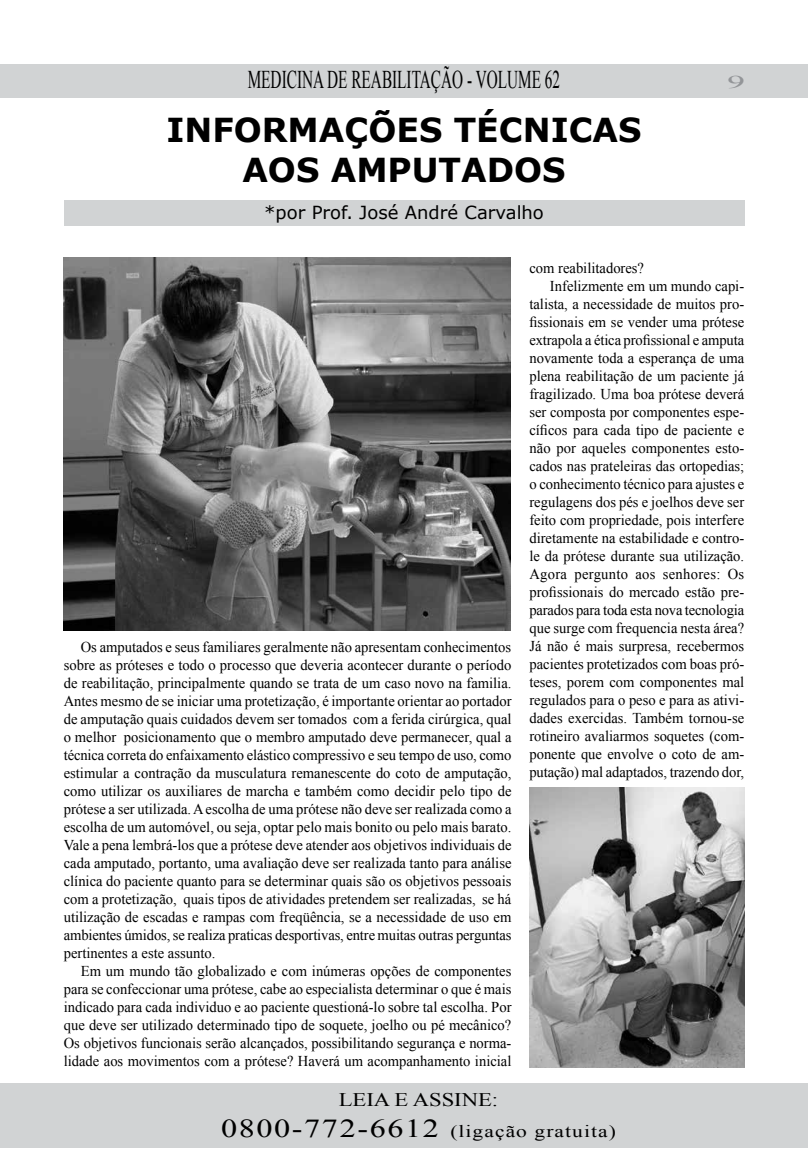
<style>
.page{position:relative;width:808px;height:1170px;background:#fff}
.page>*{position:absolute;margin:0;border:0;box-sizing:border-box;transform-origin:0 0}
.t1{font:700 33px/40.5px "Verdana";color:#000;text-align:center}
.t2{font:25.5px "Times New Roman";color:#000;scale:.6 1}
.t3{font:19.2px "Times New Roman";color:#000;scale:1.18 1}
.t4{font:18px "Verdana";color:#000}
.t5{font:18px "Times New Roman";color:#939598;scale:2 1}
.t6{font:17.25px "Times New Roman";letter-spacing:.05em;color:#000;scale:1.25 1}
.t7{font:15px/18px "Times New Roman";color:#000;text-align:justify}
.t8{font:15px "Times New Roman";letter-spacing:.02em;color:#000}
.s1{font-size:25.8px}
</style>
<div class="page">
<div style="left:0;top:64px;width:808px;height:33px;background:#d1d3d4"></div>
<div style="left:0;top:1082px;width:808px;height:65px;background:#d1d3d4"></div>
<div style="left:64px;top:200px;width:680px;height:26px;background:#d1d3d4"></div>
<img style="left:529px;top:787px;width:215px;height:280px">
<img style="left:64px;top:257px;width:446px;height:373px">
<h2 class="t2" style="left:248px;top:62px;width:522px">MEDICINA DE REABILITAÇÃO - VOLUME 62</h2>
<p class="t5" style="left:727px;top:70px;width:10px">9</p>
<h1 class="t1" style="left:166px;top:110px;width:477px">INFORMAÇÕES TÉCNICAS<br>AOS AMPUTADOS</h1>
<p class="t4" style="left:264px;top:201px;width:281px">*por Prof. José André Carvalho</p>
<p class="t7" style="left:64px;top:638px;width:449px;text-indent:17px">Os amputados e seus familiares geralmente não apresentam conhecimentos sobre as próteses e todo o processo que deveria acontecer durante o período de reabilitação, principalmente quando se trata de um caso novo na familia.<br>Antes mesmo de se iniciar uma protetização, é importante orientar ao portador de amputação quais cuidados devem ser tomados com a ferida cirúrgica, qual o melhor posicionamento que o membro amputado deve permanecer, qual a técnica correta do enfaixamento elástico compressivo e seu tempo de uso, como estimular a contração da musculatura remanescente do coto de amputação, como utilizar os auxiliares de marcha e também como decidir pelo tipo de prótese a ser utilizada. A escolha de uma prótese não deve ser realizada como a escolha de um automóvel, ou seja, optar pelo mais bonito ou pelo mais barato.<br>Vale a pena lembrá-los que a prótese deve atender aos objetivos individuais de cada amputado, portanto, uma avaliação deve ser realizada tanto para análise clínica do paciente quanto para se determinar quais são os objetivos pessoais com a protetização, quais tipos de atividades pretendem ser realizadas, se há utilização de escadas e rampas com freqüência, se a necessidade de uso em ambientes úmidos, se realiza praticas desportivas, entre muitas outras perguntas pertinentes a este assunto.</p>
<p class="t7" style="left:64px;top:962px;width:449px;text-indent:17px">Em um mundo tão globalizado e com inúmeras opções de componentes para se confeccionar uma prótese, cabe ao especialista determinar o que é mais indicado para cada individuo e ao paciente questioná-lo sobre tal escolha. Por que deve ser utilizado determinado tipo de soquete, joelho ou pé mecânico?<br>Os objetivos funcionais serão alcançados, possibilitando segurança e norma&shy;lidade aos movimentos com a prótese? Haverá um acompanhamento inicial</p>
<p class="t7" style="left:529px;top:258px;width:116px">com reabilitadores?</p>
<p class="t7" style="left:550px;top:276px;width:196px">Infelizmente em um mundo capi-</p>
<p class="t7" style="left:529px;top:294px;width:216px">talista, a necessidade de muitos pro-</p>
<p class="t7" style="left:529px;top:312px;width:216px">fissionais em se vender uma prótese</p>
<p class="t7" style="left:529px;top:330px;width:216px">extrapola a ética profissional e amputa</p>
<p class="t7" style="left:529px;top:348px;width:216px">novamente toda a esperança de uma</p>
<p class="t7" style="left:529px;top:366px;width:216px">plena reabilitação de um paciente já</p>
<p class="t7" style="left:529px;top:384px;width:216px">fragilizado. Uma boa prótese deverá</p>
<p class="t7" style="left:529px;top:402px;width:216px">ser composta por componentes espe-</p>
<p class="t7" style="left:529px;top:420px;width:216px">cíficos para cada tipo de paciente e</p>
<p class="t7" style="left:529px;top:438px;width:216px">não por aqueles componentes esto-</p>
<p class="t7" style="left:529px;top:456px;width:216px">cados nas prateleiras das ortopedias;</p>
<p class="t7" style="left:529px;top:474px;width:216px">o conhecimento técnico para ajustes e</p>
<p class="t7" style="left:529px;top:492px;width:216px">regulagens dos pés e joelhos deve ser</p>
<p class="t7" style="left:529px;top:510px;width:216px">feito com propriedade, pois interfere</p>
<p class="t7" style="left:529px;top:528px;width:216px">diretamente na estabilidade e contro-</p>
<p class="t7" style="left:529px;top:546px;width:216px">le da prótese durante sua utilização.</p>
<p class="t8" style="left:529px;top:564px;width:216px">Agora pergunto aos senhores: Os</p>
<p class="t7" style="left:529px;top:582px;width:216px">profissionais do mercado estão pre-</p>
<p class="t7" style="left:529px;top:600px;width:216px">parados para toda esta nova tecnologia</p>
<p class="t7" style="left:529px;top:618px;width:216px">que surge com frequencia nesta área?</p>
<p class="t7" style="left:529px;top:636px;width:216px">Já não é mais surpresa, recebermos</p>
<p class="t7" style="left:529px;top:654px;width:216px">pacientes protetizados com boas pró-</p>
<p class="t7" style="left:529px;top:672px;width:216px">teses, porem com componentes mal</p>
<p class="t7" style="left:529px;top:690px;width:216px">regulados para o peso e para as ativi-</p>
<p class="t7" style="left:529px;top:708px;width:216px">dades exercidas. Também tornou-se</p>
<p class="t7" style="left:529px;top:726px;width:216px">rotineiro avaliarmos soquetes (com-</p>
<p class="t7" style="left:529px;top:744px;width:216px">ponente que envolve o coto de am-</p>
<p class="t7" style="left:529px;top:762px;width:216px">putação) mal adaptados, trazendo dor,</p>
<p class="t3" style="left:339px;top:1086px;width:137px">LEIA E ASSINE:</p>
<p class="t6" style="left:221px;top:1118px;width:317px"><span class="s1">0800-772-6612</span> (ligação gratuita)</p>
</div>
